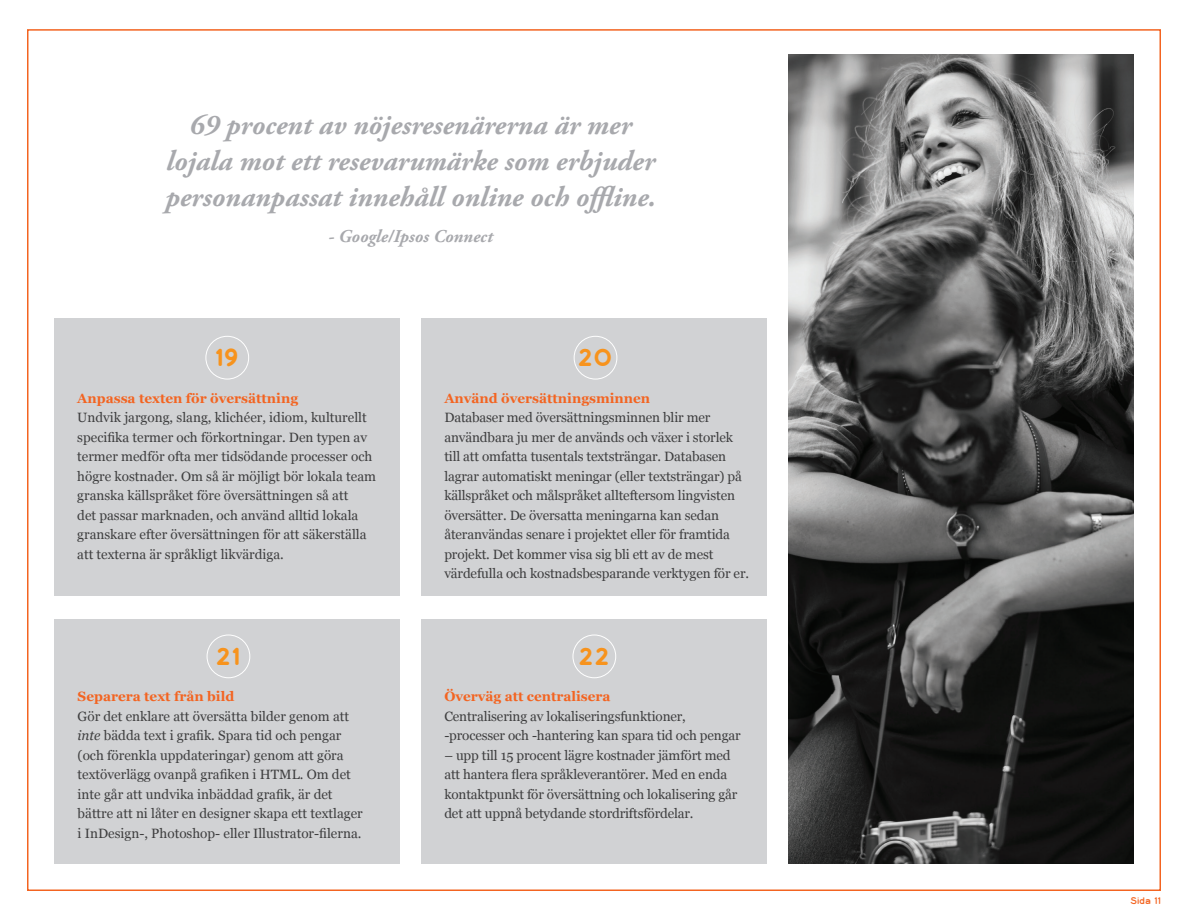
<style>
.page{position:relative;width:1188px;height:918px;background:#fff}
.page>*{position:absolute;margin:0;border:0;box-sizing:border-box;transform-origin:0 0}
.Lion_Main_Title{font:italic 700 28.5px/36px "Adobe Garamond Pro";color:#a8a9ad;text-align:center}
.Lion_Body{font:700 23.4px "Lionbridge Sans";color:#f7931d}
.Lion_Main_Title-2{font:italic 700 18px "Adobe Garamond Pro";color:#a8a9ad}
.t1{font:13.5px/19.5px "Georgia";letter-spacing:-.01em;color:#3e3e3f}
.t2{font:700 13.5px "Georgia";color:#f36421}
.Lion_Intro{font:9px "Lionbridge Sans";letter-spacing:-.005em;color:#f36421}
.s1{font-style:italic}
</style>
<div class="page">
<div style="left:54px;top:319px;width:346px;height:277px;background:#d1d2d4"></div>
<div style="left:421px;top:319px;width:346px;height:277px;background:#d1d2d4"></div>
<div style="left:421px;top:619px;width:346px;height:245px;background:#d1d2d4"></div>
<div style="left:205px;top:336px;width:44px;height:44px;border:1px solid #fff;border-radius:50%"></div>
<div style="left:574px;top:336px;width:43px;height:44px;border:1px solid #fff;border-radius:50%"></div>
<div style="left:573px;top:635px;width:43px;height:43px;border:1px solid #fff;border-radius:50%"></div>
<img style="left:788px;top:54px;width:346px;height:810px">
<div style="left:54px;top:619px;width:346px;height:245px;background:#d1d2d4"></div>
<div style="left:207px;top:635px;width:43px;height:43px;border:1px solid #fff;border-radius:50%"></div>
<p class="Lion_Main_Title" style="left:165px;top:108px;width:492px">69 procent av nöjesresenärerna är mer lojala mot ett resevarumärke som erbjuder personanpassat innehåll online och offline.</p>
<p class="Lion_Main_Title-2" style="left:328px;top:226px;width:166px">- Google/Ipsos Connect</p>
<p class="Lion_Body" style="left:214px;top:341px;width:26px">19</p>
<p class="Lion_Body" style="left:577px;top:341px;width:37px">20</p>
<p class="t2" style="left:77px;top:388px;width:222px">Anpassa texten för översättning</p>
<p class="t1" style="left:77px;top:407px;width:300px">Undvik jargong, slang, klichéer, idiom, kulturellt specifika termer och förkortningar. Den typen av termer medför ofta mer tidsödande processer och högre kostnader. Om så är möjligt bör lokala team granska källspråket före översättningen så att<br>det passar marknaden, och använd alltid lokala granskare efter översättningen för att säkerställa att texterna är språkligt likvärdiga.</p>
<p class="Lion_Body" style="left:215px;top:640px;width:27px">21</p>
<p class="t2" style="left:78px;top:687px;width:158px">Separera text från bild</p>
<p class="t1" style="left:78px;top:706px;width:287px">Gör det enklare att översätta bilder genom att <span class="s1">inte</span> bädda text i grafik. Spara tid och pengar (och förenkla uppdateringar) genom att göra textöverlägg ovanpå grafiken i HTML. Om det inte går att undvika inbäddad grafik, är det bättre att ni låter en designer skapa ett textlager i InDesign-, Photoshop- eller Illustrator-filerna.</p>
<p class="t2" style="left:444px;top:388px;width:207px">Använd översättningsminnen</p>
<p class="t1" style="left:444px;top:407px;width:306px">Databaser med översättningsminnen blir mer användbara ju mer de används och växer i storlek till att omfatta tusentals textsträngar. Databasen lagrar automatiskt meningar (eller textsträngar) på källspråket och målspråket allteftersom lingvisten översätter. De översatta meningarna kan sedan återanvändas senare i projektet eller för framtida projekt. Det kommer visa sig bli ett av de mest värdefulla och kostnadsbesparande verktygen för er.</p>
<p class="Lion_Body" style="left:578px;top:640px;width:34px">22</p>
<p class="t2" style="left:444px;top:687px;width:168px">Överväg att centralisera</p>
<p class="t1" style="left:444px;top:706px;width:298px">Centralisering av lokaliseringsfunktioner, -processer och -hantering kan spara tid och pengar</p>
<p class="t1" style="left:444px;top:745px;width:294px">– upp till 15 procent lägre kostnader jämfört med att hantera flera språkleverantörer. Med en enda kontaktpunkt för översättning och lokalisering går det att uppnå betydande stordriftsfördelar.</p>
<p class="Lion_Intro" style="left:1130px;top:894px;width:32px">Sida 11</p>
</div>
